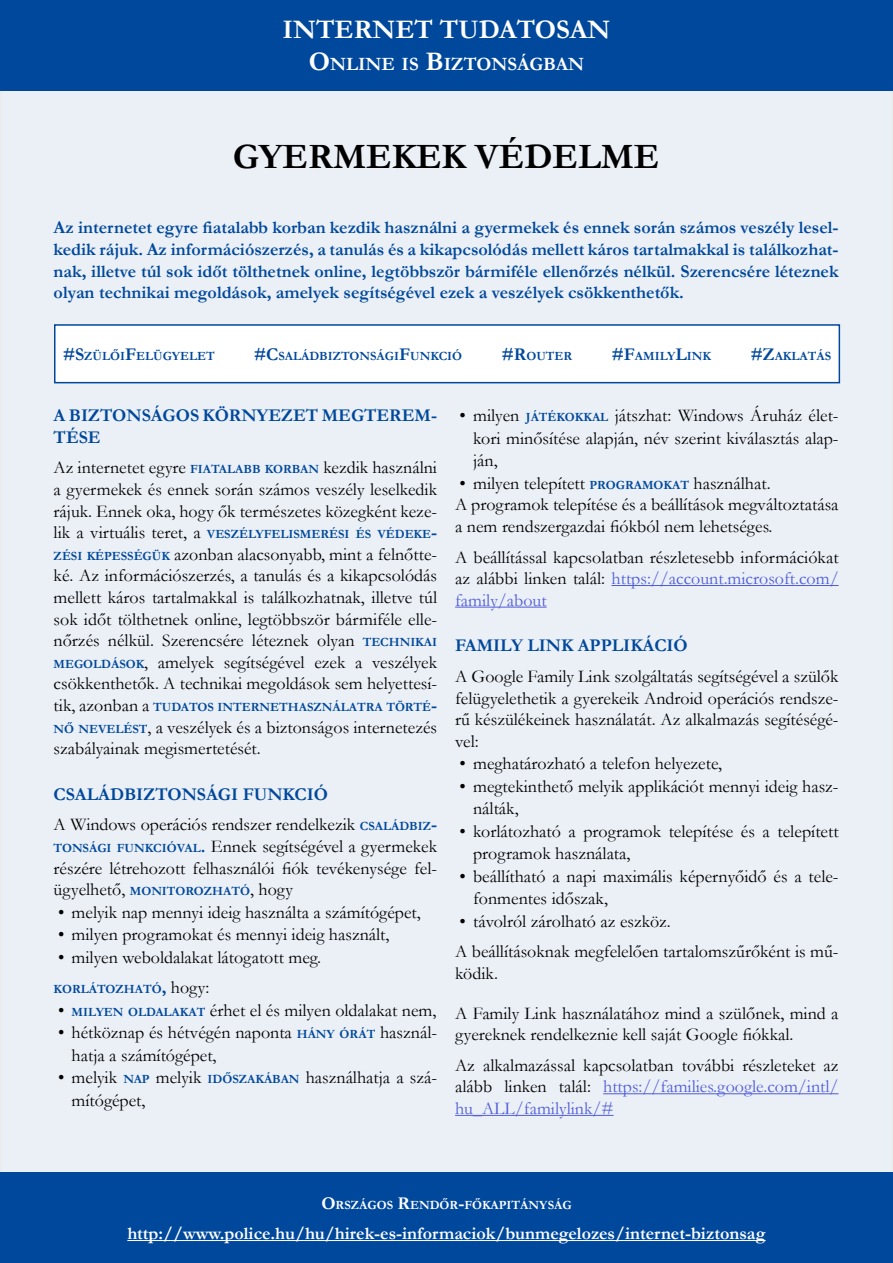
<style>
.page{position:relative;width:893px;height:1263px;background:#fff}
.page>*{position:absolute;margin:0;border:0;box-sizing:border-box;transform-origin:0 0}
.CÍM{font:700 36px "Garamond";color:#000}
.t1{font:700 27px "Garamond";color:#fff}
.t2{font:700 18.9px "Garamond";color:#fff}
.TÖRZSSZÖVEG{font:18px/21.6px "Garamond";color:#000}
.LEAD{font:700 18px/21.6px "Garamond";color:#00489b;text-align:justify}
.Témakörcím{font:700 18px/21.6px "Garamond";color:#00489b}
.t3{font:700 18px "Garamond";color:#fff}
.TÖRZSSZÖVEG-2{font:700 12.6px "Garamond";color:#00489b}
.CÍMKÉK{font:700 12.6px "Garamond";color:#00489b}
.t4{font:700 12.6px "Garamond";color:#fff}
.s1{font-size:27px}
.s2{font-size:18px}
.s3{font-weight:700;font-size:12.6px;color:#00489b}
.s4{font-weight:400;font-size:18px;color:#000}
.s5{font-weight:700;color:#00489b}
.s6{color:#4f5cd6}
</style>
<div class="page">
<div style="left:1px;top:1px;width:891px;height:1261px;background:#ebf0f7"></div>
<div style="left:0;top:1173px;width:893px;height:90px;background:#00489b"></div>
<hr style="left:127px;top:1240px;width:639px;height:1px;background:#fff">
<div style="left:0;top:0;width:893px;height:90px;background:#00489b"></div>
<svg style="left:54px;top:324px;width:787px;height:60px;background:#f1f4f9"></svg>
<hr style="left:612px;top:585px;width:227px;height:1px;background:#4f5cd6">
<hr style="left:455px;top:607px;width:92px;height:1px;background:#4f5cd6">
<hr style="left:603px;top:1093px;width:236px;height:1px;background:#4f5cd6">
<hr style="left:455px;top:1115px;width:158px;height:1px;background:#4f5cd6">
<h2 class="t1" style="left:283px;top:11px;width:329px">INTERNET TUDATOSAN</h2>
<p class="t2" style="left:309px;top:51px;width:277px"><span class="s1">O</span>NLINE IS <span class="s1">B</span>IZTONSÁGBAN</p>
<p class="CÍM" style="left:233px;top:132px;width:428px">GYERMEKEK VÉDELME</p>
<p class="LEAD" style="left:54px;top:217px;width:786px">Az internetet egyre fiatalabb korban kezdik használni a gyermekek és ennek során számos veszély lesel&shy;kedik rájuk. Az információszerzés, a tanulás és a kikapcsolódás mellett káros tartalmakkal is találkozhat&shy;nak, illetve túl sok időt tölthetnek online, legtöbbször bármiféle ellenőrzés nélkül. Szerencsére léteznek olyan technikai megoldások, amelyek segítségével ezek a veszélyek csökkenthetők.</p>
<p class="CÍMKÉK" style="left:63px;top:347px;width:153px"><span class="s2">#S</span>ZÜLŐI<span class="s2">F</span>ELÜGYELET</p>
<p class="CÍMKÉK" style="left:254px;top:347px;width:209px"><span class="s2">#C</span>SALÁDBIZTONSÁGI<span class="s2">F</span>UNKCIÓ</p>
<p class="CÍMKÉK" style="left:502px;top:347px;width:72px"><span class="s2">#R</span>OUTER</p>
<p class="CÍMKÉK" style="left:612px;top:347px;width:101px"><span class="s2">#F</span>AMILY<span class="s2">L</span>INK</p>
<p class="CÍMKÉK" style="left:751px;top:347px;width:82px"><span class="s2">#Z</span>AKLATÁS</p>
<p class="Témakörcím" style="left:54px;top:405px;width:385px">A BIZTONSÁGOS KÖRNYEZET MEGTEREM-<br>TÉSE</p>
<p class="TÖRZSSZÖVEG" style="left:54px;top:456px;width:385px;text-align:justify">Az internetet egyre <span class="s3">FIATALABB KORBAN</span> kezdik használni a gyermekek és ennek során számos veszély leselkedik rájuk. Ennek oka, hogy ők természetes közegként keze-</p>
<p class="TÖRZSSZÖVEG-2" style="left:54px;top:526px;width:385px"><span class="s4">lik a virtuális teret, a</span> VESZÉLYFELISMERÉSI ÉS VÉDEKE<span class="s2">-</span></p>
<p class="TÖRZSSZÖVEG" style="left:54px;top:543px;width:385px;text-align:justify"><span class="s3">ZÉSI KÉPESSÉGÜK</span> azonban alacsonyabb, mint a felnőtte&shy;ké. Az információszerzés, a tanulás és a kikapcsolódás mellett káros tartalmakkal is találkozhatnak, illetve túl sok időt tölthetnek online, legtöbbször bármiféle elle&shy;nőrzés nélkül. Szerencsére léteznek olyan <span class="s3">TECHNIKAI MEGOLDÁSOK</span>, amelyek segítségével ezek a veszélyek csökkenthetők. A technikai megoldások sem helyettesí-</p>
<p class="TÖRZSSZÖVEG-2" style="left:54px;top:698px;width:385px"><span class="s4">tik, azonban a</span> TUDATOS INTERNETHASZNÁLATRA TÖRTÉ<span class="s2">-</span></p>
<p class="TÖRZSSZÖVEG" style="left:54px;top:716px;width:385px"><span class="s3">NŐ NEVELÉST</span>, a veszélyek és a biztonságos internetezés szabályainak megismertetését.</p>
<p class="Témakörcím" style="left:54px;top:783px;width:276px">CSALÁDBIZTONSÁGI FUNKCIÓ</p>
<p class="TÖRZSSZÖVEG" style="left:54px;top:813px;width:385px;text-align:justify">A Windows operációs rendszer rendelkezik <span class="s3">CSALÁDBIZ</span><span class="s5">-</span><span class="s3">TONSÁGI FUNKCIÓVAL</span><span class="s5">.</span> Ennek segítségével a gyermekek részére létrehozott felhasználói fiók tevékenysége fel&shy;ügyelhető, <span class="s3">MONITOROZHATÓ</span>, hogy</p>
<p class="TÖRZSSZÖVEG" style="left:58px;top:901px;width:364px">• melyik nap mennyi ideig használta a számítógépet,</p>
<p class="TÖRZSSZÖVEG" style="left:58px;top:923px;width:333px">• milyen programokat és mennyi ideig használt,</p>
<p class="TÖRZSSZÖVEG" style="left:58px;top:946px;width:264px">• milyen weboldalakat látogatott meg.</p>
<p class="TÖRZSSZÖVEG-2" style="left:54px;top:981px;width:157px">KORLÁTOZHATÓ<span class="s2">,</span> <span class="s4">hogy:</span></p>
<p class="TÖRZSSZÖVEG" style="left:58px;top:999px;width:380px">• <span class="s3">MILYEN OLDALAKAT</span> érhet el és milyen oldalakat nem,</p>
<p class="TÖRZSSZÖVEG" style="left:72px;top:1021px;width:367px;line-height:22.5px;text-indent:-14px">• hétköznap és hétvégén naponta <span class="s3">HÁNY ÓRÁT</span> használ&shy;hatja a számítógépet,</p>
<p class="TÖRZSSZÖVEG" style="left:72px;top:1066px;width:367px;line-height:22.5px;text-indent:-14px">• melyik <span class="s3">NAP</span> melyik <span class="s3">IDŐSZAKÁBAN</span> használhatja a szá&shy;mítógépet,</p>
<p class="TÖRZSSZÖVEG" style="left:473px;top:404px;width:367px;line-height:22.5px;text-align:justify;text-indent:-14px">• milyen <span class="s3">JÁTÉKOKKAL</span> játszhat: Windows Áruház élet&shy;kori minősítése alapján, név szerint kiválasztás alap&shy;ján,</p>
<p class="TÖRZSSZÖVEG" style="left:460px;top:472px;width:312px">• milyen telepített <span class="s3">PROGRAMOKAT</span> használhat.</p>
<p class="TÖRZSSZÖVEG" style="left:455px;top:493px;width:385px">A programok telepítése és a beállítások megváltoztatása a nem rendszergazdai fiókból nem lehetséges.</p>
<p class="TÖRZSSZÖVEG" style="left:455px;top:546px;width:385px;text-align:justify">A beállítással kapcsolatban részletesebb információkat az alábbi linken talál: <span class="s6">https://account.microsoft.com/ family/about</span></p>
<p class="Témakörcím" style="left:455px;top:635px;width:234px">FAMILY LINK APPLIKÁCIÓ</p>
<p class="TÖRZSSZÖVEG" style="left:455px;top:665px;width:385px;text-align:justify">A Google Family Link szolgáltatás segítségével a szülők felügyelethetik a gyerekeik Android operációs rendsze&shy;rű készülékeinek használatát. Az alkalmazás segítéségé&shy;vel:</p>
<p class="TÖRZSSZÖVEG" style="left:460px;top:752px;width:264px">• meghatározható a telefon helyezete,</p>
<p class="TÖRZSSZÖVEG" style="left:473px;top:774px;width:367px;line-height:22.5px;text-indent:-14px">• megtekinthető melyik applikációt mennyi ideig hasz&shy;nálták,</p>
<p class="TÖRZSSZÖVEG" style="left:473px;top:819px;width:367px;line-height:22.5px;text-indent:-14px">• korlátozható a programok telepítése és a telepített programok használata,</p>
<p class="TÖRZSSZÖVEG" style="left:473px;top:864px;width:367px;line-height:22.5px;text-indent:-14px">• beállítható a napi maximális képernyőidő és a tele&shy;fonmentes időszak,</p>
<p class="TÖRZSSZÖVEG" style="left:460px;top:910px;width:213px">• távolról zárolható az eszköz.</p>
<p class="TÖRZSSZÖVEG" style="left:455px;top:940px;width:385px">A beállításoknak megfelelően tartalomszűrőként is mű&shy;ködik.</p>
<p class="TÖRZSSZÖVEG" style="left:455px;top:1002px;width:385px">A Family Link használatához mind a szülőnek, mind a gyereknek rendelkeznie kell saját Google fiókkal.</p>
<p class="TÖRZSSZÖVEG" style="left:455px;top:1054px;width:385px;text-align:justify">Az alkalmazással kapcsolatban további részleteket az alább linken talál: <span class="s6">https://families.google.com/intl/ hu_ALL/familylink/#</span></p>
<p class="t4" style="left:321px;top:1196px;width:252px"><span class="s2">O</span>RSZÁGOS <span class="s2">R</span>ENDŐR<span class="s2">-</span>FŐKAPITÁNYSÁG</p>
<p class="t3" style="left:127px;top:1221px;width:640px">http://www.police.hu/hu/hirek-es-informaciok/bunmegelozes/internet-biztonsag</p>
</div>
